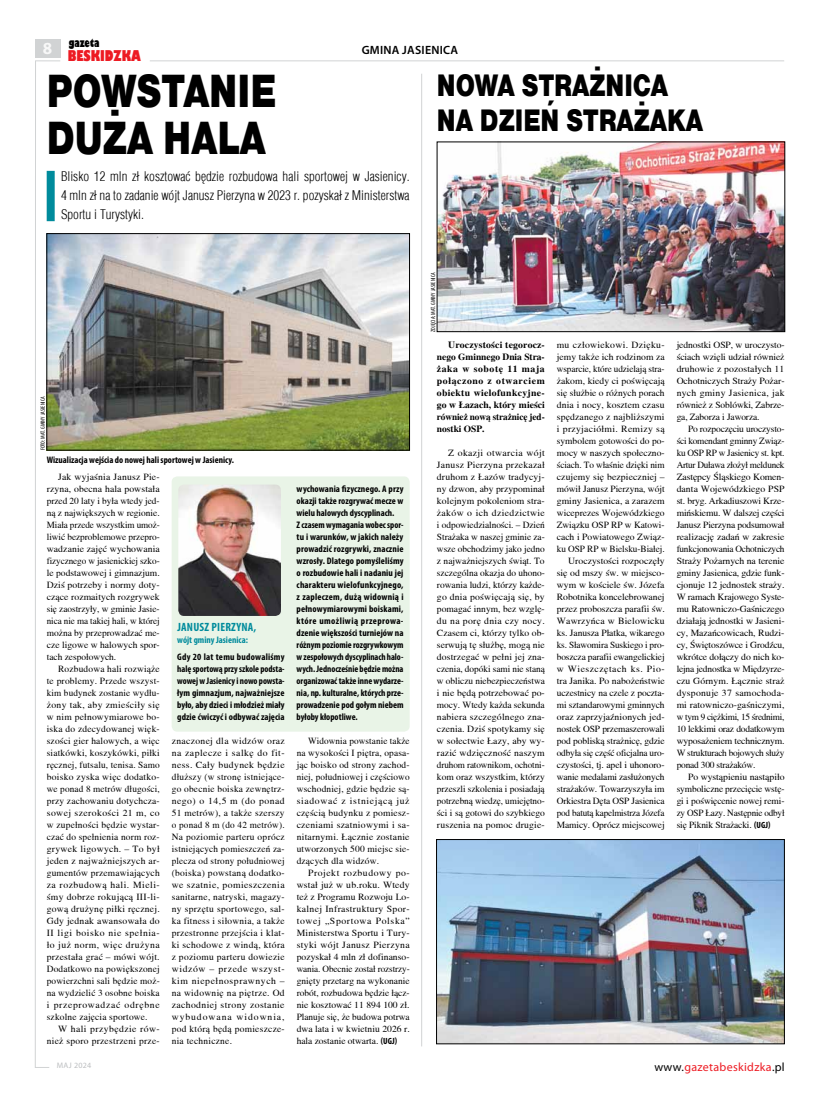
<style>
.page{position:relative;width:820px;height:1106px;background:#fff}
.page>*{position:absolute;margin:0;border:0;box-sizing:border-box;transform-origin:0 0}
.t1{font:900 48px/47px "Nimbus Sans DEE";color:#000;scale:.8 1}
.t2{font:900 32px/35px "Nimbus Sans DEE";color:#000;scale:.8 1}
.t3{font:800 condensed 14.5px "Gill Sans";color:#ed1b23}
.t4{font:300 13px/19px "Switzerland Cond";color:#000;text-align:justify}
.t5{font:12px "Myriad Pro";letter-spacing:.025em;color:#ed1b23}
.t6{font:700 condensed 12px "Myriad Pro";letter-spacing:.02em;color:#008b9c}
.t7{font:600 12px "Myriad Pro";color:#000}
.t8{font:800 condensed 11.1px "Gill Sans";color:#000}
.t9{font:700 condensed 9.5px/12px "Myriad Pro";color:#000;text-align:justify}
.t10{font:700 condensed 9.5px "Myriad Pro";color:#008b9c}
.t11{font:9.4px/12px "Toronto";color:#000;text-align:justify}
.t12{font:700 9.4px/12px "Toronto";color:#000;text-align:justify}
.t13{font:9.4px/12px "Toronto";letter-spacing:.03em;color:#000;text-align:right}
.t14{font:8px "Myriad Pro";letter-spacing:.025em;color:#bcbec0}
.t15{font:condensed 6px "Myriad Pro";letter-spacing:.01em;color:#000}
.s1{font-family:"Myriad Pro";font-weight:700;font-stretch:condensed;font-size:9px}
.s2{color:#000}
</style>
<div class="page">
<div style="left:35px;top:39px;width:25px;height:18px;background:#d1d3d4"></div>
<hr style="left:150px;top:61px;width:633px;height:1px;background:#d1d3d4">
<svg style="left:35px;top:60px;width:26px;height:1007px"></svg>
<div style="left:171px;top:476px;width:238px;height:255px;background:#e9f4e7;border-radius:6px"></div>
<img style="left:178px;top:484px;width:103px;height:132px">
<img style="left:49px;top:235px;width:358px;height:213px">
<div style="left:47px;top:233px;width:362px;height:217px;border:1px solid #000"></div>
<div style="left:47px;top:171px;width:8px;height:50px;background:#008b9c"></div>
<img style="left:439px;top:144px;width:343px;height:186px">
<div style="left:437px;top:142px;width:347px;height:190px;border:1px solid #000"></div>
<hr style="left:421px;top:74px;width:1px;height:972px;background:#d1d3d4">
<img style="left:438px;top:841px;width:344px;height:201px">
<div style="left:436px;top:839px;width:348px;height:205px;border:1px solid #000"></div>
<p class="t8" style="left:69px;top:36px;width:32px">gazeta</p>
<h3 class="t3" style="left:43px;top:47px;width:99px"><sup>8</sup> BESKIDZKA</h3>
<p class="t7" style="left:361px;top:43px;width:53px">GMINA JASIENICA</p>
<h1 class="t1" style="left:47px;top:68px;width:288px">POWSTANIE<br>DUŻA HALA</h1>
<h3 class="t4" style="left:61px;top:167px;width:350px">Blisko 12 mln zł kosztować będzie rozbudowa hali sportowej w Jasienicy.<br>4 mln zł na to zadanie wójt Janusz Pierzyna w 2023 r. pozyskał z Ministerstwa Sportu i Turystyki.</h3>
<p class="t15" style="left:39px;top:450px;width:55px;rotate:-90deg">Foto: Mat. Gminy Jasienica</p>
<p class="t9" style="left:47px;top:453px;width:189px">Wizualizacja wejścia do nowej hali sportowej w Jasienicy.</p>
<p class="t11" style="left:47px;top:471px;width:114px;text-indent:11px">Jak wyjaśnia Janusz Pie&shy;rzyna, obecna hala powstała przed 20 laty i była wtedy jed&shy;ną z największych w regionie.<br>Miała przede wszystkim umoż&shy;liwić bezproblemowe przepro&shy;wadzanie zajęć wychowania fizycznego w jasienickiej szko&shy;le podstawowej i gimnazjum.<br>Dziś potrzeby i normy doty&shy;czące rozmaitych rozgrywek się zaostrzyły, w gminie Jasie&shy;nica nie ma takiej hali, w której można by przeprowadzać me&shy;cze ligowe w halowych spor&shy;tach zespołowych.</p>
<p class="t11" style="left:47px;top:663px;width:114px;text-indent:11px">Rozbudowa hali rozwiąże te problemy. Przede wszyst&shy;kim budynek zostanie wydłu&shy;żony tak, aby zmieściły się w nim pełnowymiarowe bo&shy;iska do zdecydowanej więk&shy;szości gier halowych, a więc siatkówki, koszykówki, piłki ręcznej, futsalu, tenisa. Samo boisko zyska więc dodatko&shy;we ponad 8 metrów długości, przy zachowaniu dotychcza&shy;sowej szerokości 21 m, co w zupełności będzie wystar&shy;czać do spełnienia norm roz&shy;grywek ligowych. – To był jeden z najważniejszych ar&shy;gumentów przemawiających za rozbudową hali. Mieli&shy;śmy dobrze rokującą III-li&shy;gową drużynę piłki ręcznej.<br>Gdy jednak awansowała do II ligi boisko nie spełnia&shy;ło już norm, więc drużyna przestała grać – mówi wójt.<br>Dodatkowo na powiększonej powierzchni sali będzie moż&shy;na wydzielić 3 osobne boiska i przeprowadzać odrębne szkolne zajęcia sportowe.</p>
<p class="t13" style="left:47px;top:1023px;width:114px">W hali przybędzie rów&shy;nież sporo przestrzeni prze-</p>
<p class="t6" style="left:177px;top:619px;width:80px">Janusz Pierzyna,</p>
<p class="t10" style="left:177px;top:633px;width:72px">wójt gminy Jasienica:</p>
<p class="t9" style="left:177px;top:651px;width:109px">Gdy 20 lat temu budowaliśmy halę sportową przy szkole podsta&shy;wowej w Jasienicy i nowo powsta&shy;łym gimnazjum, najważniejsze było, aby dzieci i młodzież miały gdzie ćwiczyć i odbywać zajęcia</p>
<p class="t9" style="left:296px;top:483px;width:108px;text-align:left">wychowania fizycznego. A przy okazji także rozgrywać mecze w wielu halowych dyscyplinach.<br>Z czasem wymagania wobec spor&shy;tu i warunków, w jakich należy prowadzić rozgrywki, znacznie wzrosły. Dlatego pomyśleliśmy o rozbudowie hali i nadaniu jej charakteru wielofunkcyjnego, z zapleczem, dużą widownią i pełnowymiarowymi boiskami, które umożliwią przeprowa&shy;dzenie większości turniejów na różnym poziomie rozgrywkowym w zespołowych dyscyplinach halo&shy;wych. Jednocześnie będzie można organizować także inne wydarze&shy;nia, np. kulturalne, których prze&shy;prowadzenie pod gołym niebem byłoby kłopotliwe.</p>
<p class="t11" style="left:172px;top:735px;width:114px">znaczonej dla widzów oraz na zaplecze i salkę do fit&shy;ness. Cały budynek będzie dłuższy (w stronę istniejące&shy;go obecnie boiska zewnętrz&shy;nego) o 14,5 m (do ponad 51 metrów), a także szerszy o ponad 8 m (do 42 metrów).<br>Na poziomie parteru oprócz istniejących pomieszczeń za&shy;plecza od strony południowej (boiska) powstaną dodatko&shy;we szatnie, pomieszczenia sanitarne, natryski, magazy&shy;ny sprzętu sportowego, sal&shy;ka fitness i siłownia, a także przestronne przejścia i klat&shy;ki schodowe z windą, która z poziomu parteru dowiezie widzów – przede wszyst&shy;kim niepełnosprawnych – na widownię na piętrze. Od zachodniej strony zostanie wybudowana widownia, pod którą będą pomieszcze&shy;nia techniczne.</p>
<p class="t11" style="left:296px;top:735px;width:114px;text-indent:11px">Widownia powstanie także na wysokości I piętra, opasa&shy;jąc boisko od strony zachod&shy;niej, południowej i częściowo wschodniej, gdzie będzie są&shy;siadować z istniejącą już częścią budynku z pomiesz&shy;czeniami szatniowymi i sa&shy;nitarnymi. Łącznie zostanie utworzonych 500 miejsc sie&shy;dzących dla widzów.</p>
<p class="t11" style="left:296px;top:867px;width:114px;text-indent:11px">Projekt rozbudowy po&shy;wstał już w ub.roku. Wtedy też z Programu Rozwoju Lo&shy;kalnej Infrastruktury Spor&shy;towej „Sportowa Polska” Ministerstwa Sportu i Tury&shy;styki wójt Janusz Pierzyna pozyskał 4 mln zł dofinanso&shy;wania. Obecnie został rozstrzy&shy;gnięty przetarg na wykonanie robót, rozbudowa będzie łącz&shy;nie kosztować 11 894 100 zł.<br>Planuje się, że budowa potrwa dwa lata i w kwietniu 2026 r. hala zostanie otwarta. <span class="s1">(UGJ)</span></p>
<h2 class="t2" style="left:437px;top:68px;width:334px">NOWA STRAŻNICA<br>NA DZIEŃ STRAŻAKA</h2>
<p class="t15" style="left:429px;top:332px;width:61px;rotate:-90deg">Zdjęcia: Mat. Gminy Jasienica</p>
<p class="t12" style="left:437px;top:339px;width:109px;text-indent:11px">Uroczystości tegorocz&shy;nego Gminnego Dnia Stra&shy;żaka w sobotę 11 maja połączono z otwarciem obiektu wielofunkcyjne&shy;go w Łazach, który mieści również nową strażnicę jed&shy;nostki OSP.</p>
<p class="t11" style="left:437px;top:447px;width:109px;text-indent:11px">Z okazji otwarcia wójt Janusz Pierzyna przekazał druhom z Łazów tradycyj&shy;ny dzwon, aby przypominał kolejnym pokoleniom stra&shy;żaków o ich dziedzictwie i odpowiedzialności. – Dzień Strażaka w naszej gminie za&shy;wsze obchodzimy jako jedno z najważniejszych świąt. To szczególna okazja do uhono&shy;rowania ludzi, którzy każde&shy;go dnia poświęcają się, by pomagać innym, bez wzglę&shy;du na porę dnia czy nocy.<br>Czasem ci, którzy tylko ob&shy;serwują tę służbę, mogą nie dostrzegać w pełni jej zna&shy;czenia, dopóki sami nie staną w obliczu niebezpieczeństwa i nie będą potrzebować po&shy;mocy. Wtedy każda sekunda nabiera szczególnego zna&shy;czenia. Dziś spotykamy się w sołectwie Łazy, aby wy&shy;razić wdzięczność naszym druhom ratownikom, ochotni&shy;kom oraz wszystkim, którzy przeszli szkolenia i posiadają potrzebną wiedzę, umiejętno&shy;ści i są gotowi do szybkiego ruszenia na pomoc drugie-</p>
<p class="t11" style="left:556px;top:339px;width:109px;text-align:right">mu człowiekowi. Dzięku&shy;jemy także ich rodzinom za wsparcie, które udzielają stra&shy;żakom, kiedy ci poświęcają się służbie o różnych porach dnia i nocy, kosztem czasu spędzanego z najbliższymi i przyjaciółmi. Remizy są symbolem gotowości do po&shy;mocy w naszych społeczno&shy;ściach. To właśnie dzięki nim czujemy się bezpieczniej – mówił Janusz Pierzyna, wójt gminy Jasienica, a zarazem wiceprezes Wojewódzkiego<br>Związku OSP RP w Katowi&shy;cach i Powiatowego Związ&shy;ku OSP RP w Bielsku-Białej.<br>Uroczystości rozpoczęły się od mszy św. w miejsco&shy;wym w kościele św. Józefa<br>Robotnika koncelebrowanej przez proboszcza parafii św.<br>Wawrzyńca w Bielowicku ks. Janusza Płatka, wikarego ks. Sławomira Suskiego i pro&shy;boszcza parafii ewangelickiej w Wieszczętach ks. Pio&shy;tra Janika. Po nabożeństwie uczestnicy na czele z poczta&shy;mi sztandarowymi gminnych oraz zaprzyjaźnionych jed&shy;nostek OSP przemaszerowali pod pobliską strażnicę, gdzie odbyła się część oficjalna uro&shy;czystości, tj. apel i uhonoro&shy;wanie medalami zasłużonych strażaków. Towarzyszyła im<br>Orkiestra Dęta OSP Jasienica pod batutą kapelmistrza Józefa<br>Mamicy. Oprócz miejscowej</p>
<p class="t11" style="left:676px;top:339px;width:109px">jednostki OSP, w uroczysto&shy;ściach wzięli udział również druhowie z pozostałych 11<br>Ochotniczych Straży Pożar&shy;nych gminy Jasienica, jak również z Soblówki, Zabrze&shy;ga, Zaborza i Jaworza.</p>
<p class="t11" style="left:676px;top:423px;width:109px;text-indent:11px">Po rozpoczęciu uroczysto&shy;ści komendant gminny Związ&shy;ku OSP RP w Jasienicy st. kpt.<br>Artur Duława złożył meldunek Zastępcy Śląskiego Komen&shy;danta Wojewódzkiego PSP st. bryg. Arkadiuszowi Krze&shy;mińskiemu. W dalszej części Janusz Pierzyna podsumował realizację zadań w zakresie funkcjonowania Ochotniczych Straży Pożarnych na terenie gminy Jasienica, gdzie funk&shy;cjonuje 12 jednostek straży.<br>W ramach Krajowego Syste&shy;mu Ratowniczo-Gaśniczego działają jednostki w Jasieni&shy;cy, Mazańcowicach, Rudzi&shy;cy, Świętoszówce i Grodźcu, wkrótce dołączy do nich ko&shy;lejna jednostka w Międzyrze&shy;czu Górnym. Łącznie straż dysponuje 37 samochoda&shy;mi ratowniczo-gaśniczymi, w tym 9 ciężkimi, 15 średnimi, 10 lekkimi oraz dodatkowym wyposażeniem technicznym.<br>W strukturach bojowych służy ponad 300 strażaków.</p>
<p class="t11" style="left:676px;top:771px;width:109px;text-indent:11px">Po wystąpieniu nastąpiło symboliczne przecięcie wstę&shy;gi i poświęcenie nowej remi&shy;zy OSP Łazy. Następnie odbył się Piknik Strażacki. <span class="s1">(UGJ)</span></p>
<p class="t14" style="left:57px;top:1060px;width:36px">maj 2024</p>
<p class="t5" style="left:654px;top:1059px;width:132px"><span class="s2">www.</span>gazetabeskidzka<span class="s2">.pl</span></p>
</div>
